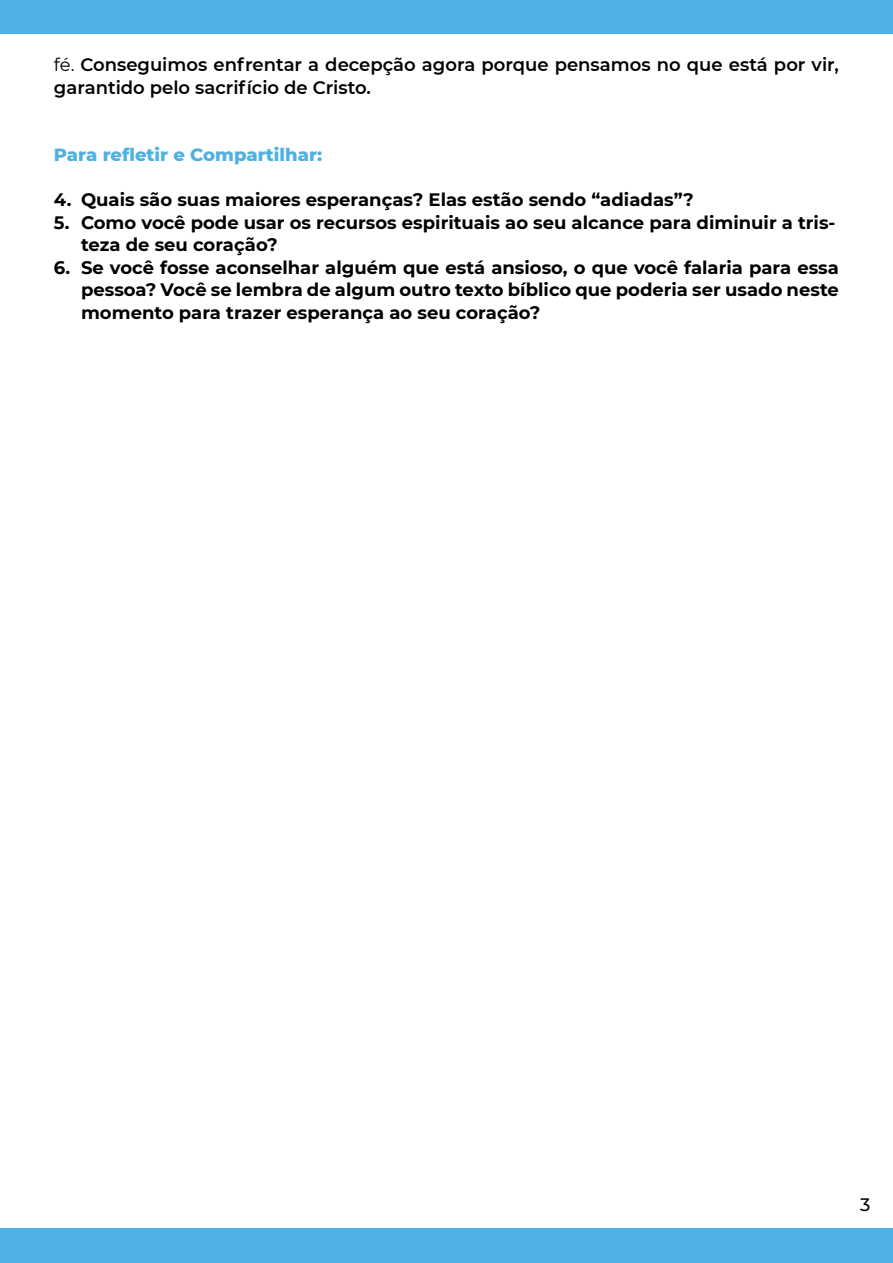
<style>
.page{position:relative;width:893px;height:1263px;background:#fff}
.page>*{position:absolute;margin:0;border:0;box-sizing:border-box;transform-origin:0 0}
.t1{font:700 18px/22.5px "Montserrat";color:#000}
.t2{font:600 18px/22.5px "Montserrat";color:#000}
.t3{font:800 18px "Montserrat";color:#50b1e1}
.t4{font:500 18px "Montserrat";color:#000101}
.s1{font-weight:400}
</style>
<div class="page">
<div style="left:0;top:0;width:893px;height:33px;background:#4fb2e4"></div>
<div style="left:0;top:1229px;width:893px;height:34px;background:#4fb2e4"></div>
<p class="t2" style="left:54px;top:53px;width:786px"><span class="s1">fé.</span> Conseguimos enfrentar a decepção agora porque pensamos no que está por vir, garantido pelo sacrifício de Cristo.</p>
<p class="t3" style="left:54px;top:142px;width:270px">Para refletir e Compartilhar:</p>
<p class="t1" style="left:54px;top:188px;width:641px">4. Quais são suas maiores esperanças? Elas estão sendo “adiadas”?</p>
<p class="t1" style="left:81px;top:210px;width:756px;text-indent:-27px">5. Como você pode usar os recursos espirituais ao seu alcance para diminuir a tris&shy;teza de seu coração?</p>
<p class="t1" style="left:81px;top:255px;width:759px;text-align:justify;text-indent:-27px">6. Se você fosse aconselhar alguém que está ansioso, o que você falaria para essa pessoa? Você se lembra de algum outro texto bíblico que poderia ser usado neste momento para trazer esperança ao seu coração?</p>
<p class="t4" style="left:860px;top:1192px;width:12px">3</p>
</div>
